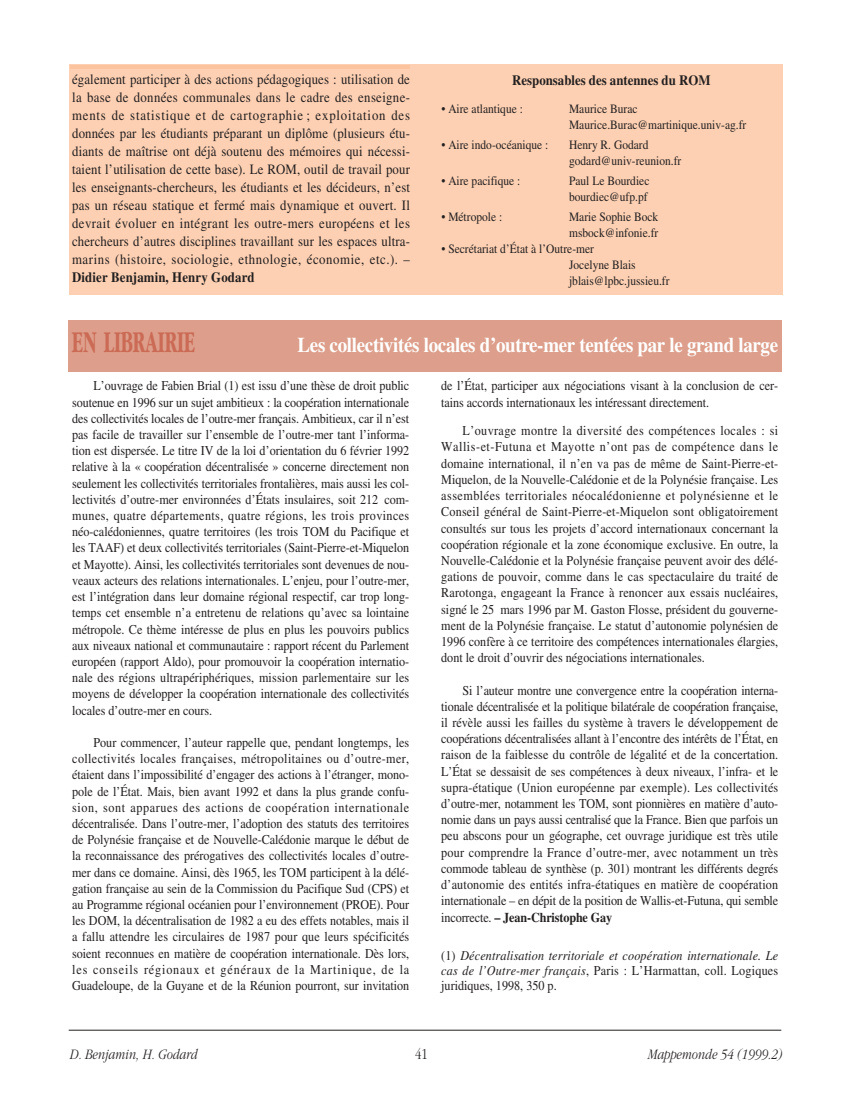
<style>
.page{position:relative;width:851px;height:1106px;background:#fff}
.page>*{position:absolute;margin:0;border:0;box-sizing:border-box;transform-origin:0 0}
.t1{font:700 31.5px "Garamond";color:#cb6a55;scale:.6 1}
.t2{font:700 21px "Times";letter-spacing:-.015em;color:#fff;scale:.9 1}
.t3{font:300 15.75px "Garamond";color:#231f1f;scale:.8 1}
.t4{font:italic 300 15px "Garamond";color:#231f1f;scale:.8 1}
.t5{font:14.25px/18px "Times";letter-spacing:.04em;color:#231f1f;text-align:justify;scale:.9 1}
.t6{font:700 14.25px "Times";color:#231f1f;scale:.9 1}
.t7{font:13.5px/16.2px "Times";letter-spacing:-.005em;color:#231f1f;text-align:justify;scale:.9 1}
.t8{font:italic 13.5px/15px "Times";letter-spacing:.01em;color:#231f1f;text-align:justify;scale:.9 1}
.t9{font:12.75px/15.8px "Times";color:#231f1f;scale:.9 1}
.s1{font-weight:700}
.s2{font-style:normal}
</style>
<div class="page">
<hr style="left:69px;top:1029px;width:712px;height:1px;background:#231f1f">
<div style="left:69px;top:64px;width:713px;height:231px;background:#fdd0b3"></div>
<hr style="left:70px;top:65px;width:339px;height:4px;background:#fcc39f">
<div style="left:69px;top:320px;width:713px;height:51px;background:#dd9f8b"></div>
<p class="t5" style="left:72px;top:72px;width:377px">également participer à des actions pédagogiques : utilisation de la base de données communales dans le cadre des enseigne&shy;ments de statistique et de cartographie ; exploitation des données par les étudiants préparant un diplôme (plusieurs étu&shy;diants de maîtrise ont déjà soutenu des mémoires qui nécessi&shy;taient l’utilisation de cette base). Le ROM, outil de travail pour les enseignants-chercheurs, les étudiants et les décideurs, n’est pas un réseau statique et fermé mais dynamique et ouvert. Il devrait évoluer en intégrant les outre-mers européens et les chercheurs d’autres disciplines travaillant sur les espaces ultra&shy;marins (histoire, sociologie, ethnologie, économie, etc.). –</p>
<p class="t6" style="left:72px;top:272px;width:204px">Didier Benjamin, Henry Godard</p>
<p class="t6" style="left:512px;top:75px;width:222px">Responsables des antennes du ROM</p>
<p class="t9" style="left:441px;top:102px;width:92px">• Aire atlantique :</p>
<p class="t9" style="left:569px;top:102px;width:198px">Maurice Burac<br>Maurice.Burac@martinique.univ-ag.fr</p>
<p class="t9" style="left:441px;top:138px;width:120px">• Aire indo-océanique :</p>
<p class="t9" style="left:569px;top:138px;width:126px;line-height:16.2px">Henry R. Godard godard@univ-reunion.fr</p>
<p class="t9" style="left:441px;top:174px;width:89px">• Aire pacifique :</p>
<p class="t9" style="left:569px;top:174px;width:91px;line-height:16.2px">Paul Le Bourdiec bourdiec@ufp.pf</p>
<p class="t9" style="left:441px;top:210px;width:69px">• Métropole :</p>
<p class="t9" style="left:569px;top:210px;width:101px">Marie Sophie Bock msbock@infonie.fr</p>
<p class="t9" style="left:569px;top:242px;width:113px;text-indent:-128px">• Secrétariat d’État à l’Outre-mer<br>Jocelyne Blais jblais@lpbc.jussieu.fr</p>
<h1 class="t1" style="left:72px;top:330px;width:207px">EN LIBRAIRIE</h1>
<h2 class="t2" style="left:297px;top:338px;width:535px">Les collectivités locales d’outre-mer tentées par le grand large</h2>
<p class="t7" style="left:72px;top:379px;width:376px;text-indent:21px">L’ouvrage de Fabien Brial (1) est issu d’une thèse de droit public soutenue en 1996 sur un sujet ambitieux : la coopération internationale des collectivités locales de l’outre-mer français. Ambitieux, car il n’est pas facile de travailler sur l’ensemble de l’outre-mer tant l’informa&shy;tion est dispersée. Le titre IV de la loi d’orientation du 6 février 1992 relative à la « coopération décentralisée » concerne directement non seulement les collectivités territoriales frontalières, mais aussi les col&shy;lectivités d’outre-mer environnées d’États insulaires, soit 212 com&shy;munes, quatre départements, quatre régions, les trois provinces néo-calédoniennes, quatre territoires (les trois TOM du Pacifique et les TAAF) et deux collectivités territoriales (Saint-Pierre-et-Miquelon et Mayotte). Ainsi, les collectivités territoriales sont devenues de nou&shy;veaux acteurs des relations internationales. L’enjeu, pour l’outre-mer, est l’intégration dans leur domaine régional respectif, car trop long&shy;temps cet ensemble n’a entretenu de relations qu’avec sa lointaine métropole. Ce thème intéresse de plus en plus les pouvoirs publics aux niveaux national et communautaire : rapport récent du Parlement européen (rapport Aldo), pour promouvoir la coopération internatio&shy;nale des régions ultrapériphériques, mission parlementaire sur les moyens de développer la coopération internationale des collectivités locales d’outre-mer en cours.</p>
<p class="t7" style="left:72px;top:735px;width:376px;text-indent:21px">Pour commencer, l’auteur rappelle que, pendant longtemps, les collectivités locales françaises, métropolitaines ou d’outre-mer, étaient dans l’impossibilité d’engager des actions à l’étranger, mono&shy;pole de l’État. Mais, bien avant 1992 et dans la plus grande confu&shy;sion, sont apparues des actions de coopération internationale décentralisée. Dans l’outre-mer, l’adoption des statuts des territoires de Polynésie française et de Nouvelle-Calédonie marque le début de la reconnaissance des prérogatives des collectivités locales d’outre&shy;mer dans ce domaine. Ainsi, dès 1965, les TOM participent à la délé&shy;gation française au sein de la Commission du Pacifique Sud (CPS) et au Programme régional océanien pour l’environnement (PROE). Pour les DOM, la décentralisation de 1982 a eu des effets notables, mais il a fallu attendre les circulaires de 1987 pour que leurs spécificités soient reconnues en matière de coopération internationale. Dès lors, les conseils régionaux et généraux de la Martinique, de la Guadeloupe, de la Guyane et de la Réunion pourront, sur invitation</p>
<p class="t7" style="left:441px;top:379px;width:376px">de l’État, participer aux négociations visant à la conclusion de cer&shy;tains accords internationaux les intéressant directement.</p>
<p class="t7" style="left:441px;top:424px;width:376px;text-indent:21px">L’ouvrage montre la diversité des compétences locales : si Wallis-et-Futuna et Mayotte n’ont pas de compétence dans le domaine international, il n’en va pas de même de Saint-Pierre-et-Miquelon, de la Nouvelle-Calédonie et de la Polynésie française. Les assemblées territoriales néocalédonienne et polynésienne et le Conseil général de Saint-Pierre-et-Miquelon sont obligatoirement consultés sur tous les projets d’accord internationaux concernant la coopération régionale et la zone économique exclusive. En outre, la Nouvelle-Calédonie et la Polynésie française peuvent avoir des délé&shy;gations de pouvoir, comme dans le cas spectaculaire du traité de Rarotonga, engageant la France à renoncer aux essais nucléaires, signé le 25 mars 1996 par M. Gaston Flosse, président du gouverne&shy;ment de la Polynésie française. Le statut d’autonomie polynésien de 1996 confère à ce territoire des compétences internationales élargies, dont le droit d’ouvrir des négociations internationales.</p>
<p class="t7" style="left:441px;top:683px;width:376px;text-indent:21px">Si l’auteur montre une convergence entre la coopération interna&shy;tionale décentralisée et la politique bilatérale de coopération française, il révèle aussi les failles du système à travers le développement de coopérations décentralisées allant à l’encontre des intérêts de l’État, en raison de la faiblesse du contrôle de légalité et de la concertation.<br>L’État se dessaisit de ses compétences à deux niveaux, l’infra- et le supra-étatique (Union européenne par exemple). Les collectivités d’outre-mer, notamment les TOM, sont pionnières en matière d’auto&shy;nomie dans un pays aussi centralisé que la France. Bien que parfois un peu abscons pour un géographe, cet ouvrage juridique est très utile pour comprendre la France d’outre-mer, avec notamment un très commode tableau de synthèse (p. 301) montrant les différents degrés d’autonomie des entités infra-étatiques en matière de coopération internationale – en dépit de la position de Wallis-et-Futuna, qui semble incorrecte. <span class="s1">– Jean-Christophe Gay</span></p>
<p class="t8" style="left:441px;top:949px;width:376px"><span class="s2">(1)</span> Décentralisation territoriale et coopération internationale. Le cas de l’Outre-mer français<span class="s2">, Paris : L’Harmattan, coll. Logiques juridiques, 1998, 350 p.</span></p>
<p class="t4" style="left:69px;top:1048px;width:161px">D. Benjamin, H. Godard</p>
<p class="t3" style="left:415px;top:1047px;width:17px">41</p>
<p class="t4" style="left:647px;top:1048px;width:169px">Mappemonde 54 (1999.2)</p>
</div>
